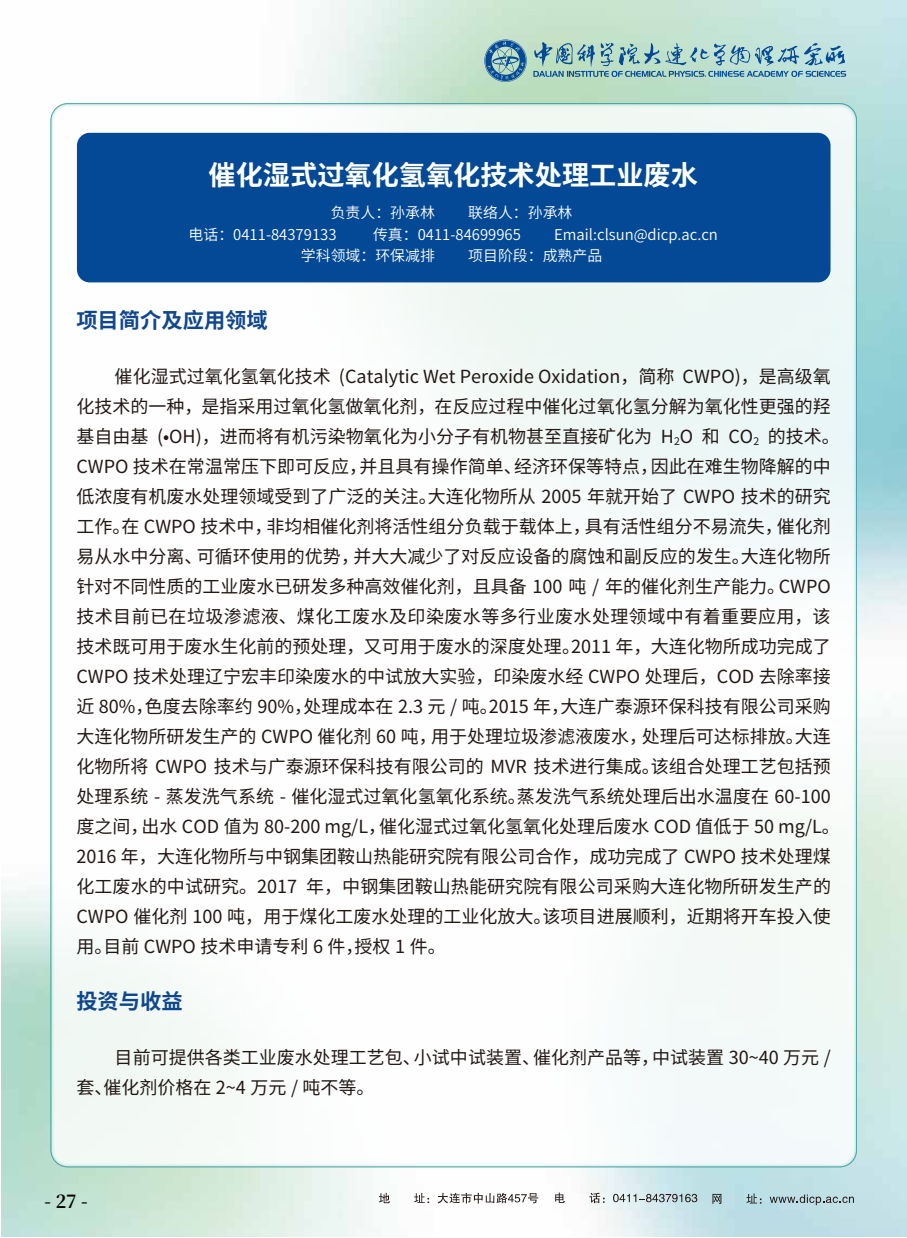
<style>
.page{position:relative;width:907px;height:1238px;background:#fff}
.page>*{position:absolute;margin:0;border:0;box-sizing:border-box;transform-origin:0 0}
.t1{font:700 27.15px "Source Han Sans CN";color:#fff}
.t2{font:700 21.3px "Source Han Sans CN";color:#0f478e}
.t3{font:18px/30px "Source Han Sans CN";color:#221815}
.t4{font:700 18px "Source Han Serif CN";color:#000}
.t5{font:14.85px "Source Han Sans CN";color:#fff}
</style>
<div class="page">
<img style="left:1px;top:0;width:905px;height:1236px">
<svg style="left:533px;top:41px;width:312px;height:36px;background:#94bec1"></svg>
<svg style="left:484px;top:40px;width:42px;height:42px;background:#6a9baf"></svg>
<div style="left:51px;top:104px;width:805px;height:1063px;background:linear-gradient(to right,#fefefd,#f4faf9);border-radius:17px"></div>
<svg style="left:379px;top:1193px;width:11px;height:10px"></svg>
<svg style="left:414px;top:1193px;width:15px;height:10px"></svg>
<svg style="left:437px;top:1192px;width:101px;height:11px"></svg>
<svg style="left:555px;top:1192px;width:9px;height:11px"></svg>
<svg style="left:589px;top:1192px;width:15px;height:11px"></svg>
<svg style="left:612px;top:1194px;width:85px;height:8px"></svg>
<svg style="left:712px;top:1194px;width:9px;height:10px"></svg>
<svg style="left:746px;top:1193px;width:15px;height:10px"></svg>
<svg style="left:769px;top:1194px;width:84px;height:11px"></svg>
<div style="left:77px;top:133px;width:753px;height:149px;background:#034996;border-radius:13px"></div>
<h1 class="t1" style="left:208px;top:159px;width:490px">催化湿式过氧化氢氧化技术处理工业废水</h1>
<p class="t5" style="left:330px;top:204px;width:106px">负责人：孙承林</p>
<p class="t5" style="left:468px;top:204px;width:106px">联络人：孙承林</p>
<p class="t5" style="left:188px;top:226px;width:149px">电话：0411-84379133</p>
<p class="t5" style="left:373px;top:226px;width:149px">传真：0411-84699965</p>
<p class="t5" style="left:554px;top:226px;width:165px">Email:clsun@dicp.ac.cn</p>
<p class="t5" style="left:301px;top:247px;width:135px">学科领域：环保减排</p>
<p class="t5" style="left:468px;top:247px;width:135px">项目阶段：成熟产品</p>
<p class="t2" style="left:76px;top:308px;width:193px">项目简介及应用领域</p>
<p class="t3" style="left:76px;top:362px;width:764px;text-indent:38px">催化湿式过氧化氢氧化技术 (Catalytic Wet Peroxide Oxidation，简称 CWPO)，是高级氧化技术的一种，是指采用过氧化氢做氧化剂，在反应过程中催化过氧化氢分解为氧化性更强的羟基自由基 (•OH)，进而将有机污染物氧化为小分子有机物甚至直接矿化为 H<sub>2</sub>O 和 CO<sub>2</sub> 的技术。CWPO 技术在常温常压下即可反应，并且具有操作简单、经济环保等特点，因此在难生物降解的中低浓度有机废水处理领域受到了广泛的关注。大连化物所从 2005 年就开始了 CWPO 技术的研究工作。在 CWPO 技术中，非均相催化剂将活性组分负载于载体上，具有活性组分不易流失，催化剂易从水中分离、可循环使用的优势，并大大减少了对反应设备的腐蚀和副反应的发生。大连化物所针对不同性质的工业废水已研发多种高效催化剂，且具备 100 吨 / 年的催化剂生产能力。CWPO技术目前已在垃圾渗滤液、煤化工废水及印染废水等多行业废水处理领域中有着重要应用，该技术既可用于废水生化前的预处理，又可用于废水的深度处理。2011 年，大连化物所成功完成了CWPO 技术处理辽宁宏丰印染废水的中试放大实验，印染废水经 CWPO 处理后，COD 去除率接近 80%，色度去除率约 90%，处理成本在 2.3 元 / 吨。2015 年，大连广泰源环保科技有限公司采购大连化物所研发生产的 CWPO 催化剂 60 吨，用于处理垃圾渗滤液废水，处理后可达标排放。大连化物所将 CWPO 技术与广泰源环保科技有限公司的 MVR 技术进行集成。该组合处理工艺包括预处理系统 - 蒸发洗气系统 - 催化湿式过氧化氢氧化系统。蒸发洗气系统处理后出水温度在 60-100度之间，出水 COD 值为 80-200 mg/L，催化湿式过氧化氢氧化处理后废水 COD 值低于 50 mg/L。2016 年，大连化物所与中钢集团鞍山热能研究院有限公司合作，成功完成了 CWPO 技术处理煤化工废水的中试研究。2017 年，中钢集团鞍山热能研究院有限公司采购大连化物所研发生产的CWPO 催化剂 100 吨，用于煤化工废水处理的工业化放大。该项目进展顺利，近期将开车投入使用。目前 CWPO 技术申请专利 6 件，授权 1 件。</p>
<p class="t2" style="left:76px;top:989px;width:108px">投资与收益</p>
<p class="t3" style="left:76px;top:1043px;width:755px;text-indent:38px">目前可提供各类工业废水处理工艺包、小试中试装置、催化剂产品等，中试装置 30~40 万元 /套、催化剂价格在 2~4 万元 / 吨不等。</p>
<p class="t4" style="left:45px;top:1191px;width:45px">- 27 -</p>
</div>
